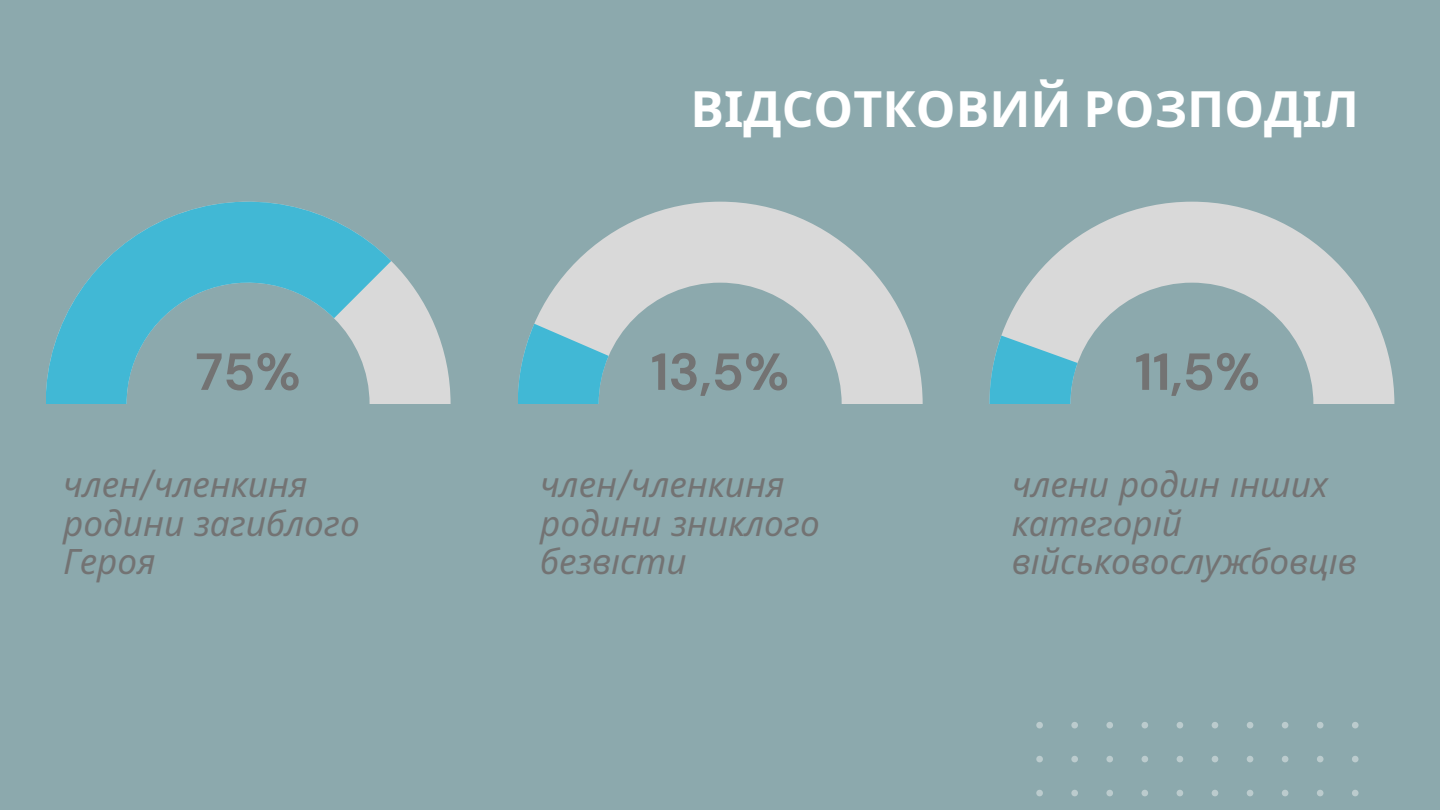
<style>
.page{position:relative;width:1440px;height:810px;background:#8ca9ad}
.page>*{position:absolute;margin:0;border:0;box-sizing:border-box;transform-origin:0 0}
.t1{font:700 52px "DM Sans";color:#737373}
.t2{font:700 50px "Noto Sans";color:#fff}
.t3{font:italic 35px/38.2px "Noto Sans";color:#737373}
.s1{font-family:"DM Sans"}
</style>
<div class="page">
<svg style="left:1036px;top:722px;width:323px;height:75px"></svg>
<svg style="left:391px;top:261px;width:60px;height:143px;fill:#d9d9d9"></svg>
<svg style="left:46px;top:202px;width:345px;height:202px"></svg>
<svg style="left:534px;top:202px;width:389px;height:202px"></svg>
<svg style="left:518px;top:324px;width:91px;height:80px"></svg>
<svg style="left:1001px;top:202px;width:393px;height:202px"></svg>
<svg style="left:989px;top:336px;width:89px;height:68px"></svg>
<h1 class="t2" style="left:691px;top:74px;width:670px">ВІДСОТКОВИЙ РОЗПОДІЛ</h1>
<h2 class="t1" style="left:195px;top:338px;width:107px">75%</h2>
<h2 class="t1" style="left:651px;top:338px;width:140px">13,5%</h2>
<h2 class="t1" style="left:1135px;top:338px;width:127px">11,5%</h2>
<p class="t3" style="left:63px;top:465px;width:298px">член<span class="s1">/</span>членкиня родини загиблого<br>Героя</p>
<p class="t3" style="left:540px;top:465px;width:281px">член<span class="s1">/</span>членкиня родини зниклого безвісти</p>
<p class="t3" style="left:1012px;top:465px;width:347px">члени родин інших категорій військовослужбовців</p>
</div>
